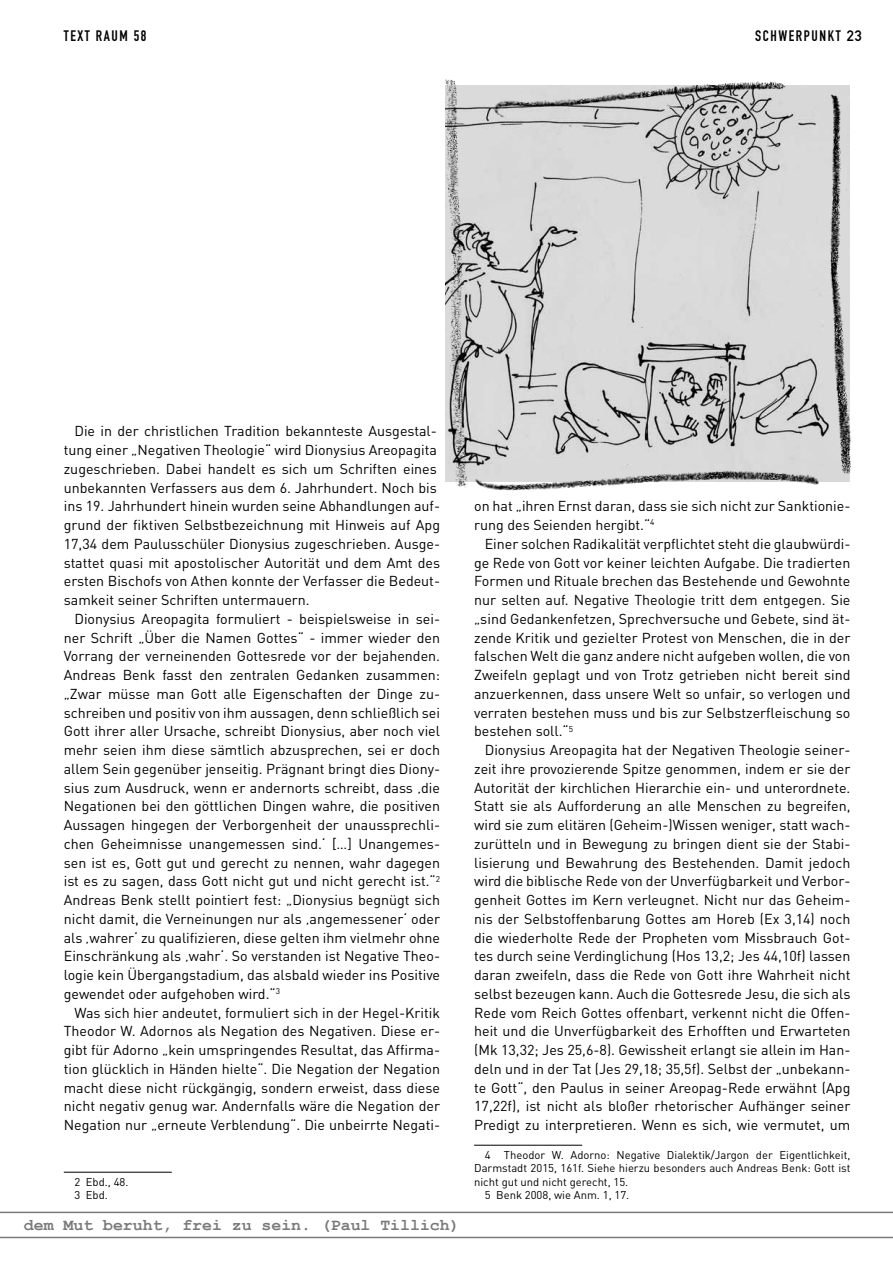
<style>
.page{position:relative;width:893px;height:1263px;background:#fff}
.page>*{position:absolute;margin:0;border:0;box-sizing:border-box;transform-origin:0 0}
.t1{font:700 16.5px "Courier New";color:#7a7a7a}
.t2{font:15px "DIN Engschrift";letter-spacing:.105em;color:#000}
.t3{font:14.25px/18.8px "DIN";color:#000;text-align:justify}
.t4{font:11.25px/13.5px "DIN";color:#000}
.s1{font-family:"DIN Mittelschrift"}
</style>
<div class="page">
<svg style="left:0;top:1211px;width:893px;height:27px"></svg>
<hr style="left:64px;top:1172px;width:108px;height:1px;background:#000">
<hr style="left:474px;top:1145px;width:108px;height:1px;background:#000">
<img style="left:445px;top:79px;width:406px;height:412px">
<p class="t2" style="left:64px;top:27px;width:84px">TEXT RAUM 58</p>
<p class="t2" style="left:755px;top:27px;width:109px">SCHWERPUNKT <span class="s1">23</span></p>
<p class="t3" style="left:64px;top:421px;width:378px;text-align:left;text-indent:11px">Die in der christlichen Tradition bekannteste Ausgestal&shy;tung einer „Negativen Theologie“ wird Dionysius Areopagita zugeschrieben. Dabei handelt es sich um Schriften eines unbekannten Verfassers aus dem 6. Jahrhundert. Noch bis ins 19. Jahrhundert hinein wurden seine Abhandlungen auf&shy;grund der fiktiven Selbstbezeichnung mit Hinweis auf Apg 17,34 dem Paulusschüler Dionysius zugeschrieben. Ausge&shy;stattet quasi mit apostolischer Autorität und dem Amt des ersten Bischofs von Athen konnte der Verfasser die Bedeut&shy;samkeit seiner Schriften untermauern.</p>
<p class="t3" style="left:64px;top:609px;width:378px;text-indent:11px">Dionysius Areopagita formuliert - beispielsweise in sei&shy;ner Schrift „Über die Namen Gottes“ - immer wieder den Vorrang der verneinenden Gottesrede vor der bejahenden.<br>Andreas Benk fasst den zentralen Gedanken zusammen: „Zwar müsse man Gott alle Eigenschaften der Dinge zu&shy;schreiben und positiv von ihm aussagen, denn schließlich sei Gott ihrer aller Ursache, schreibt Dionysius, aber noch viel mehr seien ihm diese sämtlich abzusprechen, sei er doch allem Sein gegenüber jenseitig. Prägnant bringt dies Diony&shy;sius zum Ausdruck, wenn er andernorts schreibt, dass ‚die Negationen bei den göttlichen Dingen wahre, die positiven Aussagen hingegen der Verborgenheit der unaussprechli&shy;chen Geheimnisse unangemessen sind.‘ […] Unangemes&shy;sen ist es, Gott gut und gerecht zu nennen, wahr dagegen ist es zu sagen, dass Gott nicht gut und nicht gerecht ist.“<sup>2<br></sup>Andreas Benk stellt pointiert fest: „Dionysius begnügt sich nicht damit, die Verneinungen nur als ‚angemessener‘ oder als ‚wahrer‘ zu qualifizieren, diese gelten ihm vielmehr ohne Einschränkung als ‚wahr‘. So verstanden ist Negative Theo&shy;logie kein Übergangstadium, das alsbald wieder ins Positive gewendet oder aufgehoben wird.“<sup>3</sup></p>
<p class="t3" style="left:64px;top:1003px;width:378px;text-indent:11px">Was sich hier andeutet, formuliert sich in der Hegel-Kritik Theodor W. Adornos als Negation des Negativen. Diese er&shy;gibt für Adorno „kein umspringendes Resultat, das Affirma&shy;tion glücklich in Händen hielte“. Die Negation der Negation macht diese nicht rückgängig, sondern erweist, dass diese nicht negativ genug war. Andernfalls wäre die Negation der Negation nur „erneute Verblendung“. Die unbeirrte Negati-</p>
<p class="t4" style="left:74px;top:1175px;width:56px">2 Ebd., 48.<br>3 Ebd.</p>
<p class="t1" style="left:24px;top:1215px;width:437px">dem Mut beruht, frei zu sein. (Paul Tillich)</p>
<p class="t3" style="left:474px;top:496px;width:378px">on hat „ihren Ernst daran, dass sie sich nicht zur Sanktionie&shy;rung des Seienden hergibt.“<sup>4</sup></p>
<p class="t3" style="left:474px;top:534px;width:378px;text-indent:11px">Einer solchen Radikalität verpflichtet steht die glaubwürdi&shy;ge Rede von Gott vor keiner leichten Aufgabe. Die tradierten Formen und Rituale brechen das Bestehende und Gewohnte nur selten auf. Negative Theologie tritt dem entgegen. Sie „sind Gedankenfetzen, Sprechversuche und Gebete, sind ät&shy;zende Kritik und gezielter Protest von Menschen, die in der falschen Welt die ganz andere nicht aufgeben wollen, die von Zweifeln geplagt und von Trotz getrieben nicht bereit sind anzuerkennen, dass unsere Welt so unfair, so verlogen und verraten bestehen muss und bis zur Selbstzerfleischung so bestehen soll.“<sup>5</sup></p>
<p class="t3" style="left:474px;top:740px;width:378px;text-indent:11px">Dionysius Areopagita hat der Negativen Theologie seiner&shy;zeit ihre provozierende Spitze genommen, indem er sie der Autorität der kirchlichen Hierarchie ein- und unterordnete.<br>Statt sie als Aufforderung an alle Menschen zu begreifen, wird sie zum elitären (Geheim-)Wissen weniger, statt wach&shy;zurütteln und in Bewegung zu bringen dient sie der Stabi&shy;lisierung und Bewahrung des Bestehenden. Damit jedoch wird die biblische Rede von der Unverfügbarkeit und Verbor&shy;genheit Gottes im Kern verleugnet. Nicht nur das Geheim&shy;nis der Selbstoffenbarung Gottes am Horeb (Ex 3,14) noch die wiederholte Rede der Propheten vom Missbrauch Got&shy;tes durch seine Verdinglichung (Hos 13,2; Jes 44,10f) lassen daran zweifeln, dass die Rede von Gott ihre Wahrheit nicht selbst bezeugen kann. Auch die Gottesrede Jesu, die sich als Rede vom Reich Gottes offenbart, verkennt nicht die Offen&shy;heit und die Unverfügbarkeit des Erhofften und Erwarteten (Mk 13,32; Jes 25,6-8). Gewissheit erlangt sie allein im Han&shy;deln und in der Tat (Jes 29,18; 35,5f). Selbst der „unbekann&shy;te Gott“, den Paulus in seiner Areopag-Rede erwähnt (Apg 17,22f), ist nicht als bloßer rhetorischer Aufhänger seiner Predigt zu interpretieren. Wenn es sich, wie vermutet, um</p>
<p class="t4" style="left:485px;top:1148px;width:367px">4 Theodor W. Adorno: Negative Dialektik/Jargon der Eigentlichkeit,</p>
<p class="t4" style="left:474px;top:1161px;width:378px">Darmstadt 2015, 161f. Siehe hierzu besonders auch Andreas Benk: Gott ist</p>
<p class="t4" style="left:474px;top:1175px;width:156px">nicht gut und nicht gerecht, 15.</p>
<p class="t4" style="left:485px;top:1188px;width:146px">5 Benk 2008, wie Anm. 1, 17.</p>
</div>
